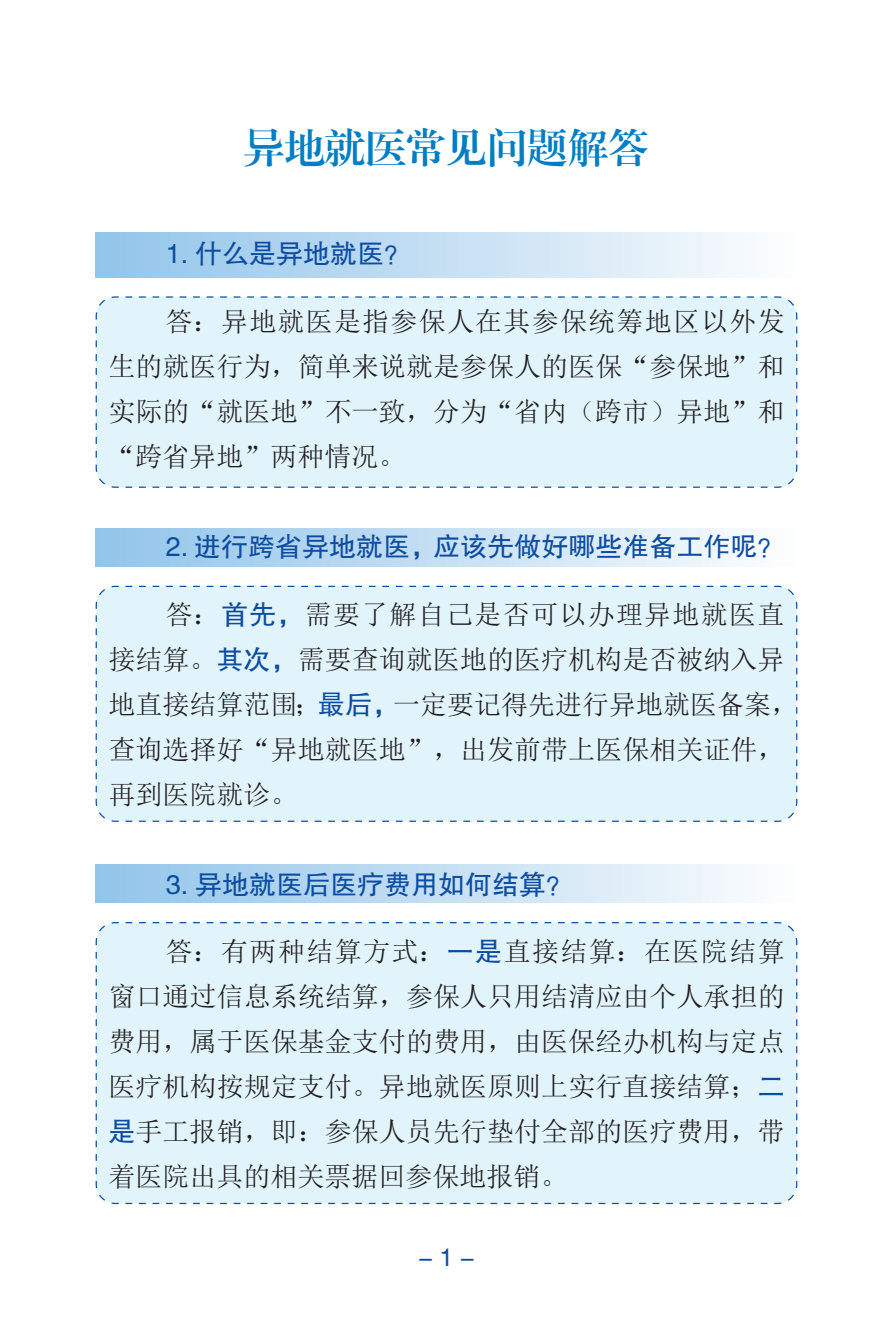
<style>
.page{position:relative;width:893px;height:1340px;background:#fff}
.page>*{position:absolute;margin:0;border:0;box-sizing:border-box;transform-origin:0 0}
.t1{font:40.5px "FZXBSK GBK1 0";color:#007ec5}
.t2{font:27px/45px "Sim Sun";color:#231f20;text-align:justify}
.t3{font:27px "FZHTK GBK1 0";color:#0d4da1}
.t4{font:24.75px "FZHTK GBK1 0";color:#0d4da1}
.s1{font-family:"FZHTK GBK1 0";color:#0d4da1}
</style>
<div class="page">
<div style="left:95px;top:296px;width:703px;height:192px;background:#e1f4fc"></div>
<div style="left:95px;top:585px;width:703px;height:237px;background:#e1f4fc"></div>
<div style="left:95px;top:922px;width:703px;height:282px;background:#e1f4fc"></div>
<div style="left:96px;top:232px;width:701px;height:45px;background:linear-gradient(to right,#91c4ea,#fcfdfe)"></div>
<div style="left:96px;top:528px;width:701px;height:38px;background:linear-gradient(to right,#91c4ea,#fcfdfe)"></div>
<div style="left:96px;top:864px;width:701px;height:38px;background:linear-gradient(to right,#91c4ea,#fcfdfe)"></div>
<h1 class="t1" style="left:244px;top:126px;width:406px">异地就医常见问题解答</h1>
<p class="t3" style="left:166px;top:239px;width:247px">1. 什么是异地就医？</p>
<p class="t2" style="left:108px;top:299px;width:678px;text-indent:57px">答：异地就医是指参保人在其参保统筹地区以外发生的就医行为，简单来说就是参保人的医保“参保地”和实际的“就医地”不一致，分为“省内（跨市）异地”和“跨省异地”两种情况。</p>
<p class="t3" style="left:166px;top:532px;width:620px">2. 进行跨省异地就医，应该先做好哪些准备工作呢？</p>
<p class="t2" style="left:108px;top:591px;width:691px;text-align:left;text-indent:57px">答：<span class="s1">首先，</span>需要了解自己是否可以办理异地就医直接结算。<span class="s1">其次，</span>需要查询就医地的医疗机构是否被纳入异地直接结算范围；<span class="s1">最后，</span>一定要记得先进行异地就医备案，查询选择好“异地就医地”，出发前带上医保相关证件，再到医院就诊。</p>
<p class="t3" style="left:166px;top:869px;width:409px">3. 异地就医后医疗费用如何结算？</p>
<p class="t2" style="left:108px;top:929px;width:678px;text-indent:57px">答：有两种结算方式：<span class="s1">一是</span>直接结算：在医院结算窗口通过信息系统结算，参保人只用结清应由个人承担的费用，属于医保基金支付的费用，由医保经办机构与定点医疗机构按规定支付。异地就医原则上实行直接结算；<span class="s1">二是</span>手工报销，即：参保人员先行垫付全部的医疗费用，带着医院出具的相关票据回参保地报销。</p>
<p class="t4" style="left:418px;top:1243px;width:58px">- 1 -</p>
</div>
